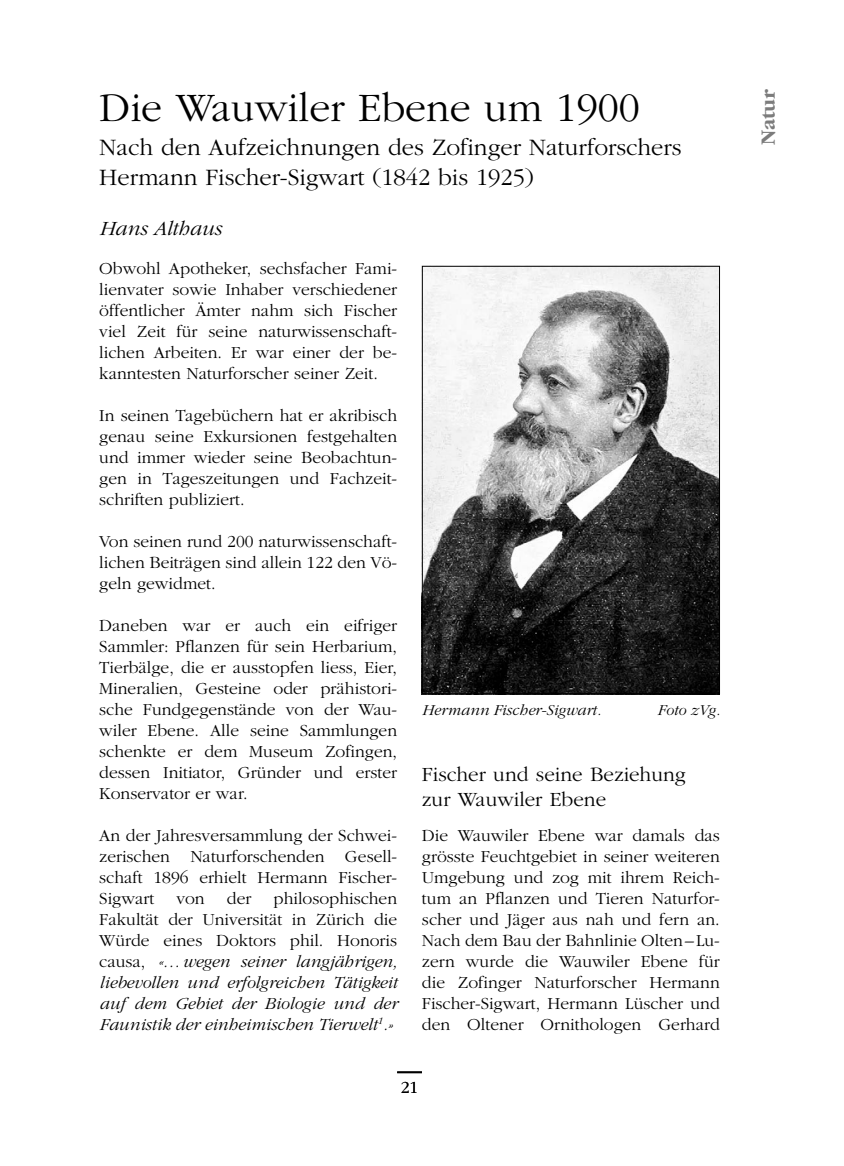
<style>
.page{position:relative;width:844px;height:1166px;background:#fff}
.page>*{position:absolute;margin:0;border:0;box-sizing:border-box;transform-origin:0 0}
.t1{font:300 42px "Garamond";color:#000}
.t2{font:300 24.5px/29.4px "Garamond";color:#000}
.t3{font:300 21px/24.5px "Garamond";color:#000}
.t4{font:italic 300 21px "Garamond";color:#000}
.t5{font:700 21px "Garamond";color:#7c7c7c}
.t6{font:300 17.5px/21px "Garamond";color:#000;text-align:justify}
.t7{font:italic 300 17.5px/21px "Garamond";color:#000;text-align:justify}
.t8{font:italic 300 15.75px "Garamond";color:#000}
.s1{font-style:normal}
</style>
<div class="page">
<hr style="left:397px;top:1071px;width:25px;height:2px;background:#000">
<img style="left:424px;top:268px;width:293px;height:424px">
<div style="left:422px;top:266px;width:297px;height:428px;border:1px solid #000"></div>
<h1 class="t1" style="left:99px;top:86px;width:542px">Die Wauwiler Ebene um 1900</h1>
<h2 class="t2" style="left:99px;top:133px;width:583px">Nach den Aufzeichnungen des Zofinger Naturforschers<br>Hermann Fischer-Sigwart (1842 bis 1925)</h2>
<p class="t4" style="left:99px;top:218px;width:124px">Hans Althaus</p>
<p class="t6" style="left:99px;top:258px;width:299px">Obwohl Apotheker, sechsfacher Fami&shy;lienvater sowie Inhaber verschiedener öffentlicher Ämter nahm sich Fischer viel Zeit für seine naturwissenschaft&shy;lichen Arbeiten. Er war einer der be&shy;kanntesten Naturforscher seiner Zeit.</p>
<p class="t6" style="left:99px;top:405px;width:299px">In seinen Tagebüchern hat er akribisch genau seine Exkursionen festgehalten und immer wieder seine Beobachtun&shy;gen in Tageszeitungen und Fachzeit&shy;schriften publiziert.</p>
<p class="t6" style="left:99px;top:531px;width:299px">Von seinen rund 200 naturwissenschaft&shy;lichen Beiträgen sind allein 122 den Vö&shy;geln gewidmet.</p>
<p class="t6" style="left:99px;top:615px;width:299px">Daneben war er auch ein eifriger Sammler: Pflanzen für sein Herbarium, Tierbälge, die er ausstopfen liess, Eier, Mineralien, Gesteine oder prähistori&shy;sche Fundgegenstände von der Wau&shy;wiler Ebene. Alle seine Sammlungen schenkte er dem Museum Zofingen, dessen Initiator, Gründer und erster Konservator er war.</p>
<p class="t6" style="left:99px;top:825px;width:299px">An der Jahresversammlung der Schwei&shy;zerischen Naturforschenden Gesell&shy;schaft 1896 erhielt Hermann Fischer-Sigwart</p>
<p class="t7" style="left:99px;top:888px;width:299px;text-indent:174px"><span class="s1">philosophischen Fakultät der Universität in Zürich die Würde eines Doktors phil. Honoris causa,</span> «…wegen seiner langjährigen, liebevollen und erfolgreichen Tätigkeit auf dem Gebiet der Biologie und der Faunistik der einheimischen Tierwelt<sup>1</sup>.»</p>
<p class="t6" style="left:176px;top:888px;width:30px">von</p>
<p class="t6" style="left:227px;top:888px;width:26px">der</p>
<p class="t8" style="left:422px;top:702px;width:180px">Hermann Fischer-Sigwart.</p>
<p class="t8" style="left:657px;top:702px;width:64px">Foto zVg.</p>
<p class="t3" style="left:422px;top:763px;width:265px">Fischer und seine Beziehung zur Wauwiler Ebene</p>
<p class="t6" style="left:422px;top:825px;width:299px">Die Wauwiler Ebene war damals das grösste Feuchtgebiet in seiner weiteren Umgebung und zog mit ihrem Reich&shy;tum an Pflanzen und Tieren Naturfor&shy;scher und Jäger aus nah und fern an.<br>Nach dem Bau der Bahnlinie Olten–Lu&shy;zern wurde die Wauwiler Ebene für die Zofinger Naturforscher Hermann Fischer-Sigwart, Hermann Lüscher und den Oltener Ornithologen Gerhard</p>
<p class="t6" style="left:401px;top:1077px;width:19px">21</p>
<p class="t5" style="left:757px;top:145px;width:57px;rotate:-90deg">Natur</p>
</div>
